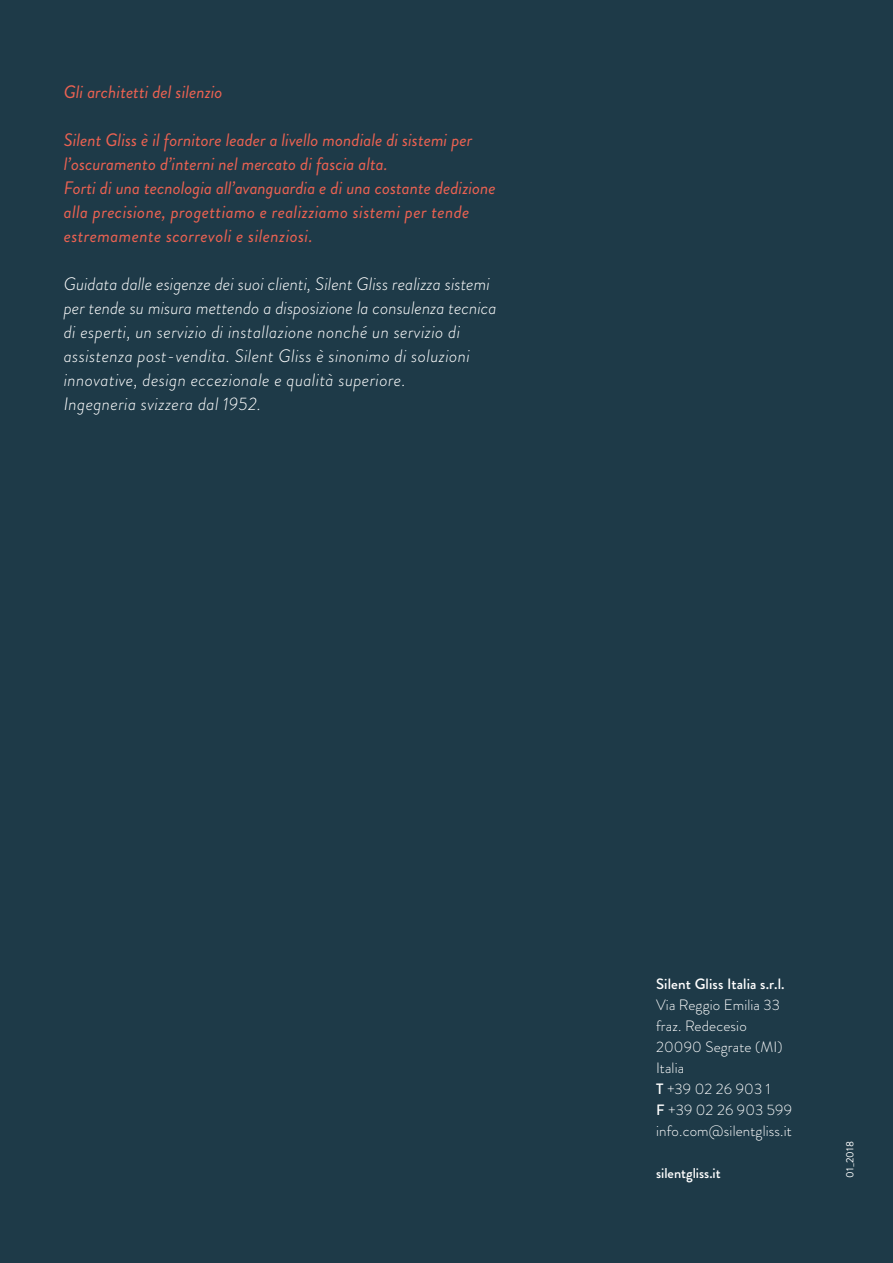
<style>
.page{position:relative;width:893px;height:1263px;background:#1e3a48}
.page>*{position:absolute;margin:0;border:0;box-sizing:border-box;transform-origin:0 0}
.t1{font:italic 300 18px/24px "Brandon Grotesque";letter-spacing:.02em;color:#fff}
.t2{font:italic 18px/24px "Brandon Grotesque";color:#ec6252}
.t3{font:300 15px/21px "Brandon Grotesque";letter-spacing:.01em;color:#fff}
.t4{font:500 15px "Brandon Grotesque";letter-spacing:.01em;color:#fff}
.t5{font:500 14.25px "Brandon Grotesque";color:#fff}
.t6{font:10.5px "Brandon Grotesque";letter-spacing:.02em;color:#fff}
.s1{font-weight:500}
</style>
<div class="page">
<p class="t2" style="left:64px;top:80px;width:160px">Gli architetti del silenzio</p>
<p class="t2" style="left:64px;top:128px;width:434px">Silent Gliss è il fornitore leader a livello mondiale di sistemi per l’oscuramento d’interni nel mercato di fascia alta.<br>Forti di una tecnologia all’avanguardia e di una costante dedizione alla precisione, progettiamo e realizziamo sistemi per tende estremamente scorrevoli e silenziosi.</p>
<p class="t1" style="left:64px;top:272px;width:434px">Guidata dalle esigenze dei suoi clienti, Silent Gliss realizza sistemi per tende su misura mettendo a disposizione la consulenza tecnica di esperti, un servizio di installazione nonché un servizio di assistenza post-vendita. Silent Gliss è sinonimo di soluzioni innovative, design eccezionale e qualità superiore.<br>Ingegneria svizzera dal 1952.</p>
<p class="t4" style="left:656px;top:973px;width:130px">Silent Gliss Italia s.r.l.</p>
<p class="t3" style="left:656px;top:994px;width:137px">Via Reggio Emilia 33 fraz. Redecesio<br>20090 Segrate (MI)<br>Italia<br><span class="s1">T</span> +39 02 26 903 1<br><span class="s1">F</span> +39 02 26 903 599 info.com@silentgliss.it</p>
<p class="t5" style="left:656px;top:1163px;width:66px">silentgliss.it</p>
<p class="t6" style="left:843px;top:1178px;width:38px;rotate:-90deg">01_2018</p>
</div>
